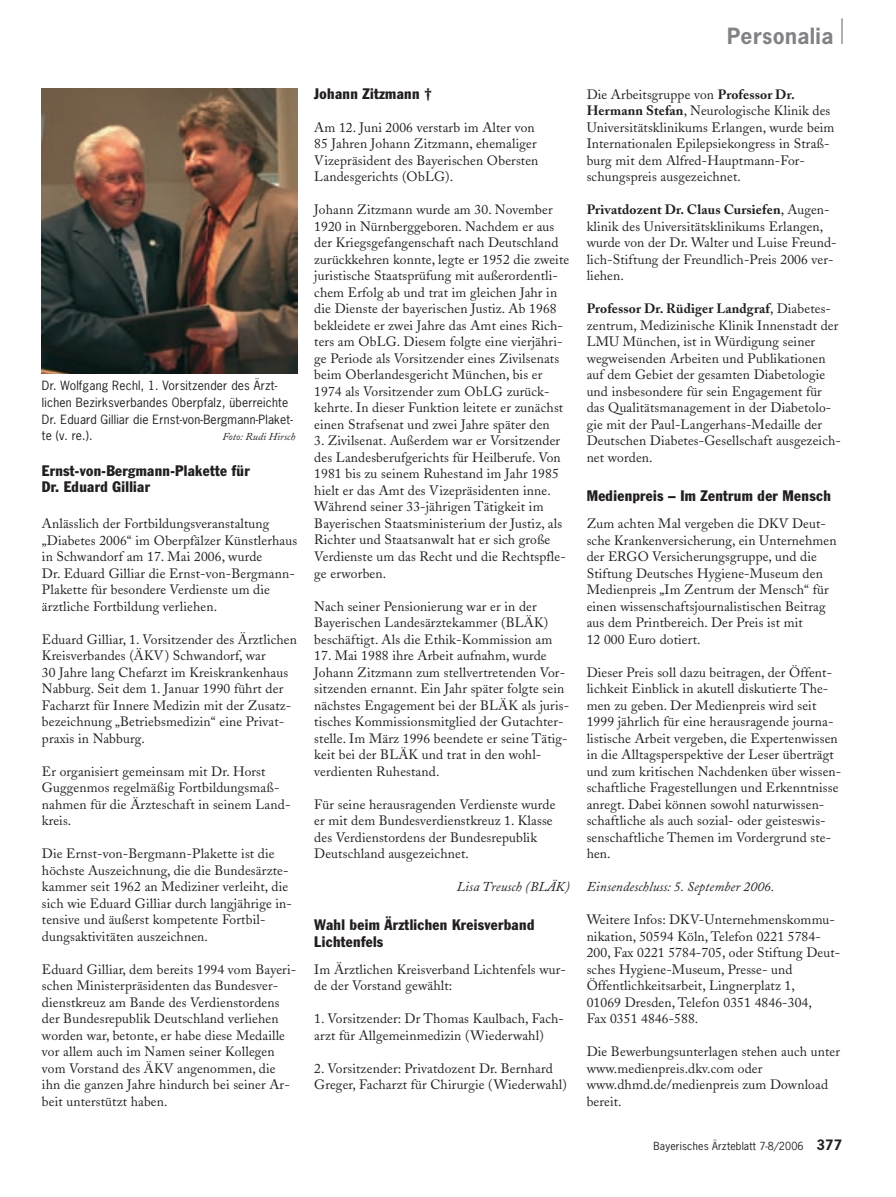
<style>
.page{position:relative;width:896px;height:1197px;background:#fff}
.page>*{position:absolute;margin:0;border:0;box-sizing:border-box;transform-origin:0 0}
.t1{font:700 21px "News Gothic";letter-spacing:.02em;color:#808285}
.t2{font:condensed 15px/16.5px "Franklin Gothic";letter-spacing:.02em;color:#231f20}
.t3{font:13.5px/16.5px "Adobe Caslon";letter-spacing:.01em;color:#231f20}
.t4{font:italic 13.5px "Adobe Caslon";letter-spacing:.01em;color:#231f20}
.t5{font:12px/16.5px "News Gothic";letter-spacing:.015em;color:#231f20}
.t6{font:10.5px "News Gothic";letter-spacing:.015em;color:#231f20}
.t7{font:italic 10.5px "Adobe Caslon";letter-spacing:.01em;color:#231f20}
.s1{font-weight:700}
.s2{font-weight:700;font-size:13.5px}
</style>
<div class="page">
<svg style="left:41px;top:18px;width:802px;height:356px"></svg>
<h1 class="t1" style="left:726px;top:28px;width:108px">Personalia</h1>
<p class="t5" style="left:42px;top:378px;width:252px">Dr. Wolfgang Rechl, 1. Vorsitzender des Ärzt&shy;lichen Bezirksverbandes Oberpfalz, überreichte Dr. Eduard Gilliar die Ernst-von-Bergmann-Plaket&shy;te (v. re.).</p>
<p class="t7" style="left:222px;top:432px;width:74px">Foto: Rudi Hirsch</p>
<p class="t2" style="left:42px;top:463px;width:209px">Ernst-von-Bergmann-Plakette für<br>Dr. Eduard Gilliar</p>
<p class="t3" style="left:42px;top:516px;width:257px">Anlässlich der Fortbildungsveranstaltung „Diabetes 2006“ im Oberpfälzer Künstlerhaus in Schwandorf am 17. Mai 2006, wurde<br>Dr. Eduard Gilliar die Ernst-von-Bergmann-Plakette für besondere Verdienste um die ärztliche Fortbildung verliehen.</p>
<p class="t3" style="left:42px;top:632px;width:256px">Eduard Gilliar, 1. Vorsitzender des Ärztlichen Kreisverbandes (ÄKV) Schwandorf, war<br>30 Jahre lang Chefarzt im Kreiskrankenhaus Nabburg. Seit dem 1. Januar 1990 führt der Facharzt für Innere Medizin mit der Zusatz&shy;bezeichnung „Betriebsmedizin“ eine Privat&shy;praxis in Nabburg.</p>
<p class="t3" style="left:42px;top:764px;width:250px">Er organisiert gemeinsam mit Dr. Horst<br>Guggenmos regelmäßig Fortbildungsmaß&shy;nahmen für die Ärzteschaft in seinem Land&shy;kreis.</p>
<p class="t3" style="left:42px;top:846px;width:251px">Die Ernst-von-Bergmann-Plakette ist die höchste Auszeichnung, die die Bundesärzte&shy;kammer seit 1962 an Mediziner verleiht, die sich wie Eduard Gilliar durch langjährige in&shy;tensive und äußerst kompetente Fortbil&shy;dungsaktivitäten auszeichnen.</p>
<p class="t3" style="left:42px;top:962px;width:256px">Eduard Gilliar, dem bereits 1994 vom Bayeri&shy;schen Ministerpräsidenten das Bundesver&shy;dienstkreuz am Bande des Verdienstordens der Bundesrepublik Deutschland verliehen worden war, betonte, er habe diese Medaille vor allem auch im Namen seiner Kollegen vom Vorstand des ÄKV angenommen, die ihn die ganzen Jahre hindurch bei seiner Ar&shy;beit unterstützt haben.</p>
<p class="t2" style="left:314px;top:87px;width:119px">Johann Zitzmann †</p>
<p class="t3" style="left:314px;top:120px;width:225px">Am 12. Juni 2006 verstarb im Alter von 85 Jahren Johann Zitzmann, ehemaliger Vizepräsident des Bayerischen Obersten Landesgerichts (ObLG).</p>
<p class="t3" style="left:314px;top:203px;width:256px">Johann Zitzmann wurde am 30. November 1920 in Nürnberggeboren. Nachdem er aus der Kriegsgefangenschaft nach Deutschland zurückkehren konnte, legte er 1952 die zweite juristische Staatsprüfung mit außerordentli&shy;chem Erfolg ab und trat im gleichen Jahr in die Dienste der bayerischen Justiz. Ab 1968 bekleidete er zwei Jahre das Amt eines Rich&shy;ters am ObLG. Diesem folgte eine vierjähri&shy;ge Periode als Vorsitzender eines Zivilsenats beim Oberlandesgericht München, bis er 1974 als Vorsitzender zum ObLG zurück&shy;kehrte. In dieser Funktion leitete er zunächst einen Strafsenat und zwei Jahre später den</p>
<p class="t3" style="left:314px;top:434px;width:253px">3. Zivilsenat. Außerdem war er Vorsitzender des Landesberufgerichts für Heilberufe. Von 1981 bis zu seinem Ruhestand im Jahr 1985 hielt er das Amt des Vizepräsidenten inne.<br>Während seiner 33-jährigen Tätigkeit im Bayerischen Staatsministerium der Justiz, als Richter und Staatsanwalt hat er sich große Verdienste um das Recht und die Rechtspfle&shy;ge erworben.</p>
<p class="t3" style="left:314px;top:599px;width:239px">Nach seiner Pensionierung war er in der<br>Bayerischen Landesärztekammer (BLÄK) beschäftigt. Als die Ethik-Kommission am</p>
<p class="t3" style="left:314px;top:648px;width:256px">17. Mai 1988 ihre Arbeit aufnahm, wurde Johann Zitzmann zum stellvertretenden Vor&shy;sitzenden ernannt. Ein Jahr später folgte sein nächstes Engagement bei der BLÄK als juris&shy;tisches Kommissionsmitglied der Gutachter&shy;stelle. Im März 1996 beendete er seine Tätig&shy;keit bei der BLÄK und trat in den wohl&shy;verdienten Ruhestand.</p>
<p class="t3" style="left:314px;top:797px;width:243px">Für seine herausragenden Verdienste wurde er mit dem Bundesverdienstkreuz 1. Klasse des Verdienstordens der Bundesrepublik Deutschland ausgezeichnet.</p>
<p class="t4" style="left:456px;top:881px;width:114px">Lisa Treusch (BLÄK)</p>
<p class="t2" style="left:314px;top:917px;width:222px">Wahl beim Ärztlichen Kreisverband<br>Lichtenfels</p>
<p class="t3" style="left:314px;top:962px;width:253px">Im Ärztlichen Kreisverband Lichtenfels wur&shy;de der Vorstand gewählt:</p>
<p class="t3" style="left:314px;top:1011px;width:251px">1. Vorsitzender: Dr Thomas Kaulbach, Fach&shy;arzt für Allgemeinmedizin (Wiederwahl)</p>
<p class="t3" style="left:314px;top:1061px;width:254px">2. Vorsitzender: Privatdozent Dr. Bernhard<br>Greger, Facharzt für Chirurgie (Wiederwahl)</p>
<p class="t3" style="left:586px;top:87px;width:249px">Die Arbeitsgruppe von <span class="s1">Professor Dr.<br>Hermann Stefan</span>, Neurologische Klinik des Universitätsklinikums Erlangen, wurde beim Internationalen Epilepsiekongress in Straß&shy;burg mit dem Alfred-Hauptmann-For&shy;schungspreis ausgezeichnet.</p>
<p class="t3" style="left:586px;top:203px;width:251px"><span class="s1">Privatdozent Dr. Claus Cursiefen</span>, Augen&shy;klinik des Universitätsklinikums Erlangen, wurde von der Dr. Walter und Luise Freund&shy;lich-Stiftung der Freundlich-Preis 2006 ver&shy;liehen.</p>
<p class="t3" style="left:586px;top:302px;width:256px"><span class="s1">Professor Dr. Rüdiger Landgraf</span>, Diabetes&shy;zentrum, Medizinische Klinik Innenstadt der LMU München, ist in Würdigung seiner wegweisenden Arbeiten und Publikationen auf dem Gebiet der gesamten Diabetologie und insbesondere für sein Engagement für das Qualitätsmanagement in der Diabetolo&shy;gie mit der Paul-Langerhans-Medaille der Deutschen Diabetes-Gesellschaft ausgezeich&shy;net worden.</p>
<p class="t2" style="left:586px;top:488px;width:245px">Medienpreis – Im Zentrum der Mensch</p>
<p class="t3" style="left:586px;top:516px;width:251px">Zum achten Mal vergeben die DKV Deut&shy;sche Krankenversicherung, ein Unternehmen der ERGO Versicherungsgruppe, und die Stiftung Deutsches Hygiene-Museum den Medienpreis „Im Zentrum der Mensch“ für einen wissenschaftsjournalistischen Beitrag aus dem Printbereich. Der Preis ist mit<br>12 000 Euro dotiert.</p>
<p class="t3" style="left:586px;top:665px;width:256px">Dieser Preis soll dazu beitragen, der Öffent&shy;lichkeit Einblick in akutell diskutierte The&shy;men zu geben. Der Medienpreis wird seit 1999 jährlich für eine herausragende journa&shy;listische Arbeit vergeben, die Expertenwissen in die Alltagsperspektive der Leser überträgt und zum kritischen Nachdenken über wissen&shy;schaftliche Fragestellungen und Erkenntnisse anregt. Dabei können sowohl naturwissen&shy;schaftliche als auch sozial- oder geisteswis&shy;senschaftliche Themen im Vordergrund ste&shy;hen.</p>
<p class="t4" style="left:586px;top:881px;width:189px">Einsendeschluss: 5. September 2006.</p>
<p class="t3" style="left:586px;top:912px;width:255px">Weitere Infos: DKV-Unternehmenskommu&shy;nikation, 50594 Köln, Telefon 0221 5784- 200, Fax 0221 5784-705, oder Stiftung Deut&shy;sches Hygiene-Museum, Presse- und Öffentlichkeitsarbeit, Lingnerplatz 1,<br>01069 Dresden, Telefon 0351 4846-304,<br>Fax 0351 4846-588.</p>
<p class="t3" style="left:586px;top:1044px;width:255px">Die Bewerbungsunterlagen stehen auch unter www.medienpreis.dkv.com oder www.dhmd.de/medienpreis zum Download bereit.</p>
<p class="t6" style="left:653px;top:1141px;width:190px">Bayerisches Ärzteblatt 7-8/2006 <span class="s2">377</span></p>
</div>
